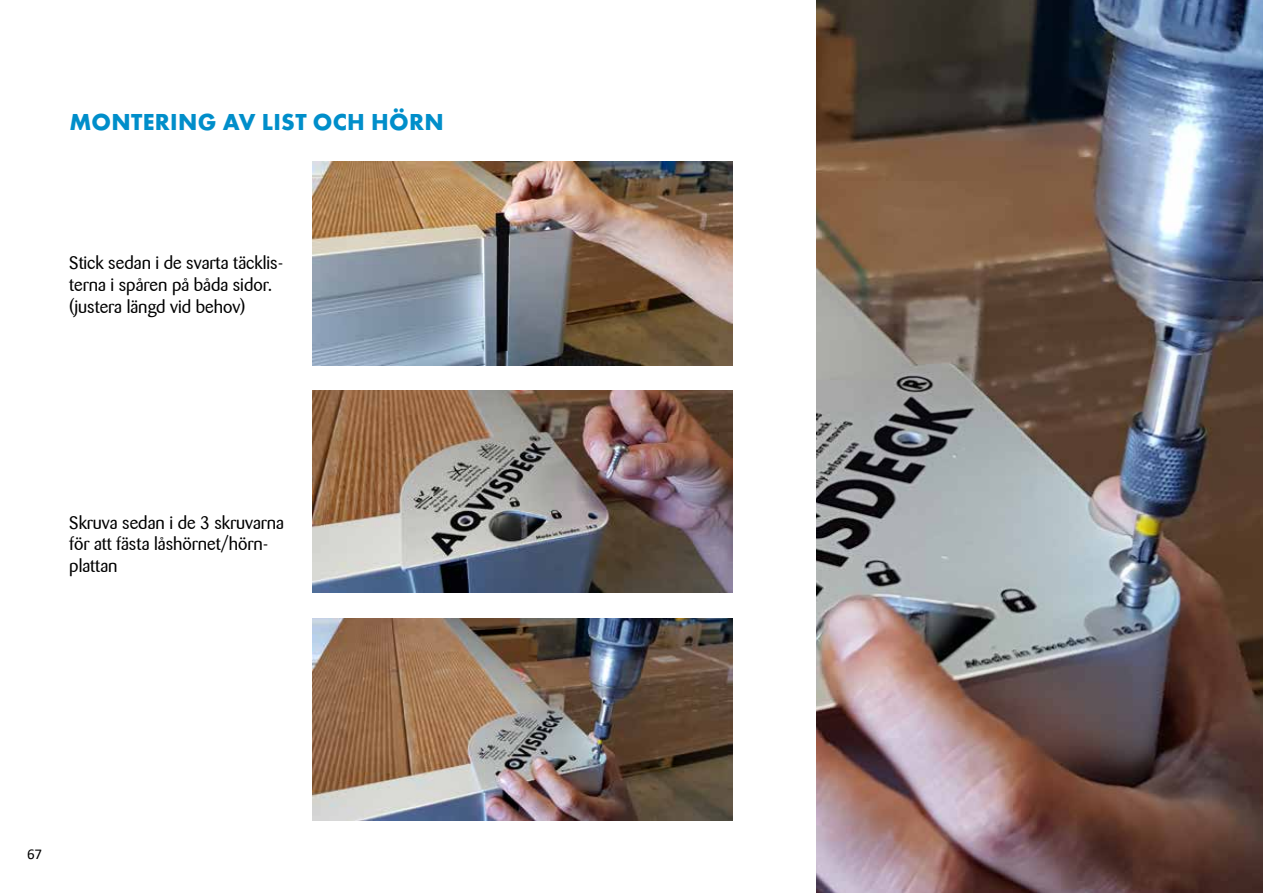
<style>
.page{position:relative;width:1263px;height:893px;background:#fff}
.page>*{position:absolute;margin:0;border:0;box-sizing:border-box;transform-origin:0 0}
.t1{font:700 24px "Function Pro";letter-spacing:.01em;color:#008eca}
.t2{font:18px/21.6px "Barmeno";color:#000}
.t3{font:15px "Calibri";color:#000}
</style>
<div class="page">
<img style="left:312px;top:162px;width:420px;height:204px">
<img style="left:312px;top:391px;width:420px;height:202px">
<img style="left:312px;top:619px;width:420px;height:202px">
<img style="left:816px;top:0;width:447px;height:893px">
<h1 class="t1" style="left:69px;top:108px;width:376px">MONTERING AV LIST OCH HÖRN</h1>
<p class="t2" style="left:69px;top:253px;width:216px">Stick sedan i de svarta täcklis&shy;terna i spåren på båda sidor. (justera längd vid behov)</p>
<p class="t2" style="left:69px;top:512px;width:216px">Skruva sedan i de 3 skruvarna för att fästa låshörnet/hörn&shy;plattan</p>
<p class="t3" style="left:27px;top:843px;width:17px">67</p>
</div>
